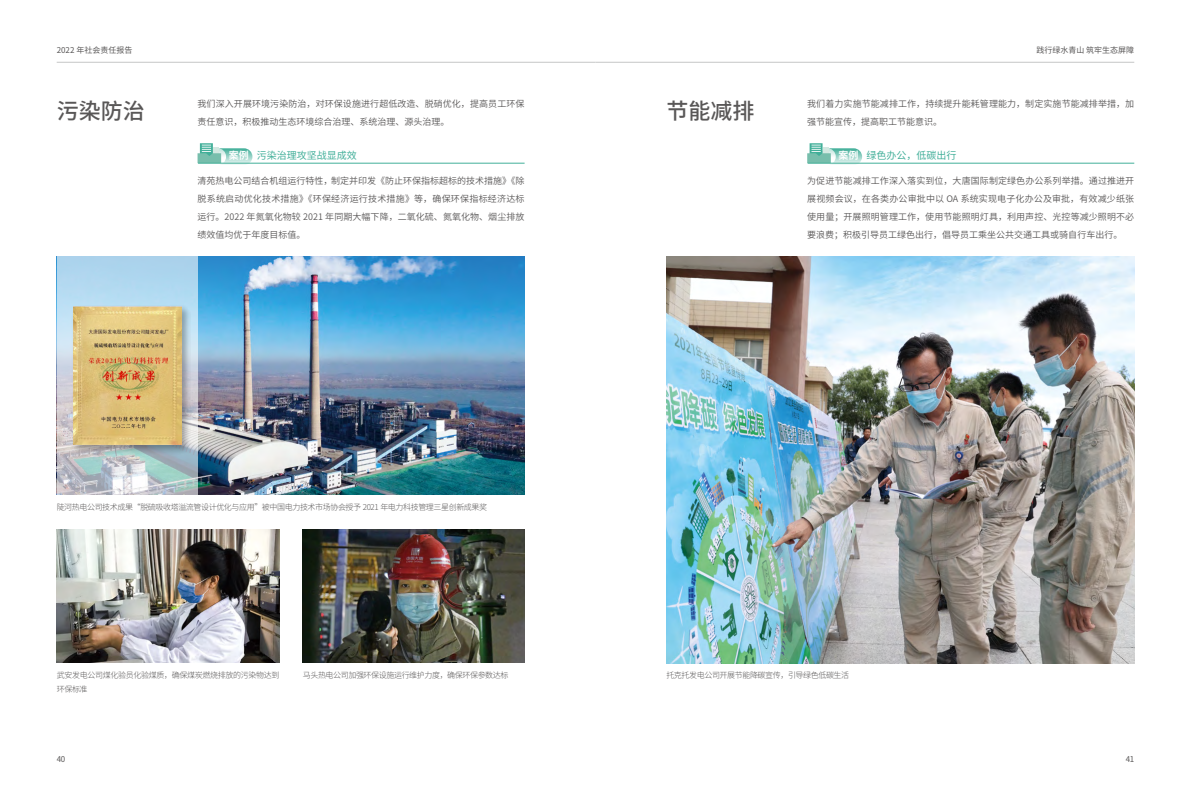
<style>
.page{position:relative;width:1191px;height:808px;background:#fff}
.page>*{position:absolute;margin:0;border:0;box-sizing:border-box;transform-origin:0 0}
.t1{font:500 22px "Source Han Sans CN";color:#595757}
.t2{font:10px "Source Han Sans CN";color:#42af99}
.t3{font:9px/18px "Source Han Sans CN";letter-spacing:.005em;color:#595757}
.t4{font:300 8px/14px "Source Han Sans CN";letter-spacing:-.05em;color:#595757}
.t5{font:8px "Source Han Sans CN";color:#595757}
.s1{font-weight:700;color:#fff}
</style>
<div class="page">
<img style="left:197px;top:256px;width:327px;height:238px">
<img style="left:57px;top:529px;width:223px;height:134px">
<img style="left:303px;top:529px;width:221px;height:134px">
<svg style="left:197px;top:143px;width:55px;height:22px"></svg>
<hr style="left:198px;top:163px;width:326px;height:1px;background:#42af99">
<svg style="left:807px;top:143px;width:55px;height:22px"></svg>
<hr style="left:807px;top:163px;width:327px;height:1px;background:#42af99">
<img style="left:666px;top:257px;width:468px;height:406px">
<svg style="left:57px;top:256px;width:140px;height:238px;background:#b9d1df"></svg>
<div style="left:71px;top:304px;width:119px;height:150px;background:#000;opacity:.3"></div>
<img style="left:73px;top:306px;width:108px;height:139px">
<hr style="left:57px;top:62px;width:538px;height:1px;background:#c5c6c6">
<hr style="left:595px;top:62px;width:539px;height:1px;background:#c5c6c6">
<p class="t5" style="left:57px;top:45px;width:77px">2022 年社会责任报告</p>
<p class="t5" style="left:1036px;top:45px;width:99px">践行绿水青山筑牢生态屏障</p>
<h1 class="t1" style="left:57px;top:98px;width:90px">污染防治</h1>
<p class="t3" style="left:197px;top:95px;width:328px">我们深入开展环境污染防治，对环保设施进行超低改造、脱硝优化，提高员工环保责任意识，积极推动生态环境综合治理、系统治理、源头治理。</p>
<p class="t2" style="left:229px;top:150px;width:129px"><span class="s1">案例</span> 污染治理攻坚战显成效</p>
<p class="t3" style="left:197px;top:172px;width:328px;text-align:justify">清苑热电公司结合机组运行特性，制定并印发《防止环保指标超标的技术措施》《除脱系统启动优化技术措施》《环保经济运行技术措施》等，确保环保指标经济达标运行。2022 年氮氧化物较 2021 年同期大幅下降，二氧化硫、氮氧化物、烟尘排放绩效值均优于年度目标值。</p>
<p class="t4" style="left:57px;top:500px;width:432px">陡河热电公司技术成果“脱硫吸收塔溢流管设计优化与应用”被中国电力技术市场协会授予 2021 年电力科技管理三星创新成果奖</p>
<p class="t4" style="left:57px;top:668px;width:224px">武安发电公司煤化验员化验煤质，确保煤炭燃烧排放的污染物达到环保标准</p>
<p class="t4" style="left:303px;top:668px;width:207px">马头热电公司加强环保设施运行维护力度，确保环保参数达标</p>
<h1 class="t1" style="left:666px;top:98px;width:89px">节能减排</h1>
<p class="t3" style="left:807px;top:95px;width:328px">我们着力实施节能减排工作，持续提升能耗管理能力，制定实施节能减排举措，加强节能宣传，提高职工节能意识。</p>
<p class="t2" style="left:838px;top:150px;width:119px"><span class="s1">案例</span> 绿色办公，低碳出行</p>
<p class="t3" style="left:807px;top:172px;width:328px;text-align:justify">为促进节能减排工作深入落实到位，大唐国际制定绿色办公系列举措。通过推进开展视频会议，在各类办公审批中以 OA 系统实现电子化办公及审批，有效减少纸张使用量；开展照明管理工作，使用节能照明灯具，利用声控、光控等减少照明不必要浪费；积极引导员工绿色出行，倡导员工乘坐公共交通工具或骑自行车出行。</p>
<p class="t4" style="left:666px;top:668px;width:184px">托克托发电公司开展节能降碳宣传，引导绿色低碳生活</p>
<p class="t5" style="left:57px;top:754px;width:10px">40</p>
<p class="t5" style="left:1125px;top:754px;width:10px">41</p>
</div>
